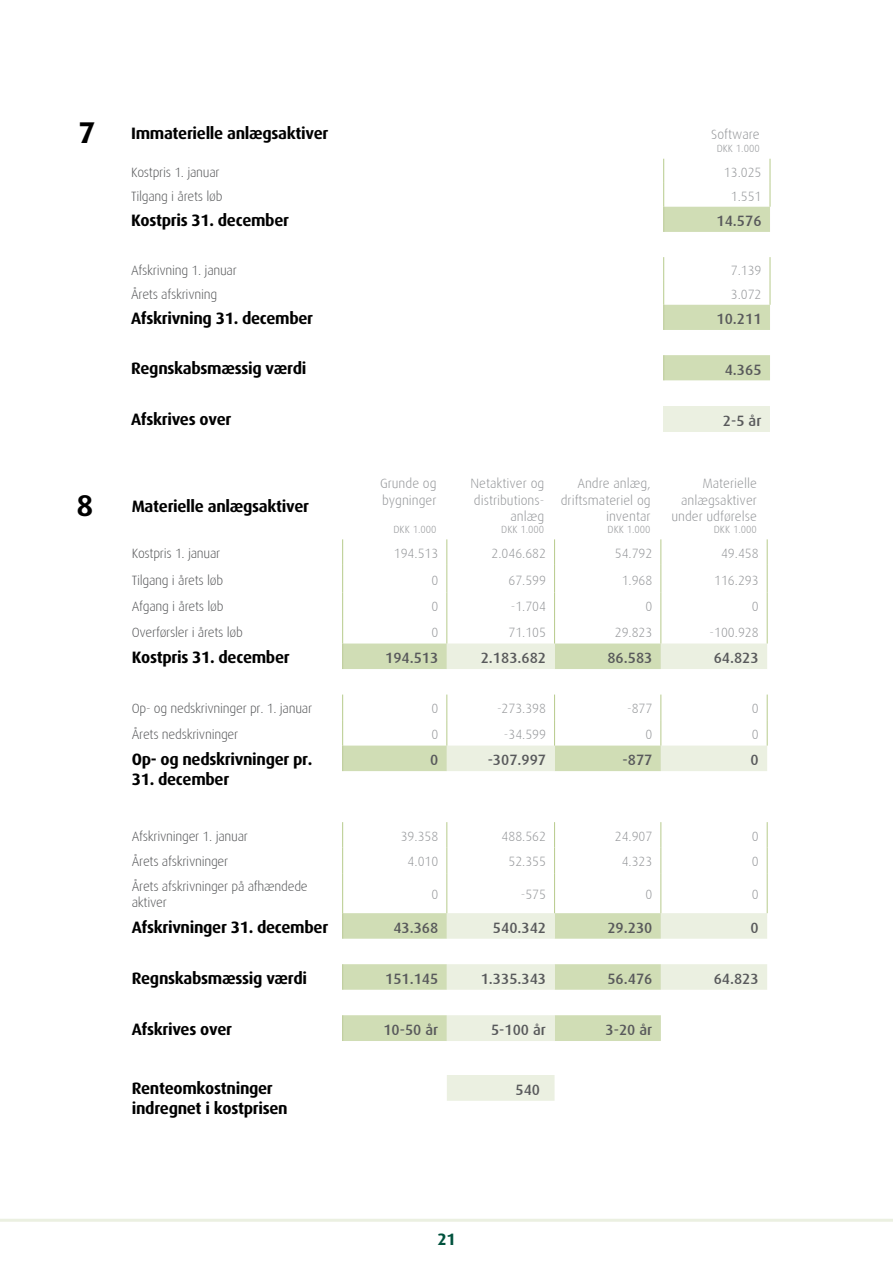
<style>
.page{position:relative;width:893px;height:1263px;background:#fff}
.page>*{position:absolute;margin:0;border:0;box-sizing:border-box;transform-origin:0 0}
.t1{font:700 30px "Dax";color:#000}
.t2{font:700 16.5px/19.8px "Dax";letter-spacing:-.02em;color:#000}
.t3{font:700 16.5px "Dax";color:#00523d}
.t4{font:500 15px "Dax";color:#58595b}
.t5{font:300 13.5px/16.2px "Dax";color:#939598;text-align:right}
.t6{font:300 13.5px/16.2px "Dax";letter-spacing:-.02em;color:#58595b}
.t7{font:300 10.5px "Dax";color:#939598}
.s1{font-size:30px}
</style>
<div class="page">
<svg style="left:343px;top:643px;width:104px;height:398px"></svg>
<svg style="left:447px;top:643px;width:320px;height:458px"></svg>
<svg style="left:446px;top:539px;width:1px;height:104px"></svg>
<svg style="left:554px;top:539px;width:1px;height:104px"></svg>
<svg style="left:660px;top:539px;width:1px;height:104px"></svg>
<svg style="left:446px;top:694px;width:1px;height:51px"></svg>
<svg style="left:554px;top:694px;width:1px;height:51px"></svg>
<svg style="left:660px;top:694px;width:1px;height:51px"></svg>
<svg style="left:446px;top:822px;width:1px;height:51px"></svg>
<svg style="left:554px;top:822px;width:1px;height:51px"></svg>
<svg style="left:660px;top:822px;width:1px;height:51px"></svg>
<hr style="left:446px;top:873px;width:1px;height:40px;background:#b7cb8c">
<hr style="left:554px;top:873px;width:1px;height:40px;background:#b7cb8c">
<hr style="left:660px;top:873px;width:1px;height:40px;background:#b7cb8c">
<svg style="left:767px;top:539px;width:1px;height:104px"></svg>
<svg style="left:767px;top:694px;width:1px;height:51px"></svg>
<svg style="left:342px;top:822px;width:1px;height:51px"></svg>
<svg style="left:767px;top:822px;width:1px;height:51px"></svg>
<hr style="left:342px;top:873px;width:1px;height:40px;background:#b7cb8c">
<hr style="left:767px;top:873px;width:1px;height:40px;background:#b7cb8c">
<svg style="left:342px;top:1015px;width:1px;height:26px"></svg>
<svg style="left:342px;top:539px;width:1px;height:130px"></svg>
<svg style="left:342px;top:694px;width:1px;height:77px"></svg>
<svg style="left:342px;top:913px;width:1px;height:26px"></svg>
<svg style="left:342px;top:964px;width:1px;height:26px"></svg>
<div style="left:664px;top:406px;width:106px;height:25px;background:#ebf0e1"></div>
<svg style="left:663px;top:159px;width:108px;height:221px"></svg>
<hr style="left:0;top:1219px;width:893px;height:3px;background:#ebf0e1">
<p class="t2" style="left:79px;top:124px;width:251px"><span class="s1">7</span> Immaterielle anlægsaktiver</p>
<p class="t5" style="left:711px;top:126px;width:50px">Software</p>
<p class="t7" style="left:717px;top:142px;width:45px">DKK 1.000</p>
<p class="t6" style="left:131px;top:164px;width:90px">Kostpris 1. januar</p>
<p class="t5" style="left:724px;top:164px;width:39px">13.025</p>
<p class="t6" style="left:131px;top:188px;width:93px">Tilgang i årets løb</p>
<p class="t5" style="left:731px;top:188px;width:32px">1.551</p>
<p class="t2" style="left:131px;top:210px;width:159px">Kostpris 31. december</p>
<p class="t4" style="left:717px;top:213px;width:46px">14.576</p>
<p class="t6" style="left:131px;top:262px;width:107px">Afskrivning 1. januar</p>
<p class="t5" style="left:731px;top:262px;width:32px">7.139</p>
<p class="t6" style="left:131px;top:286px;width:88px">Årets afskrivning</p>
<p class="t5" style="left:731px;top:286px;width:32px">3.072</p>
<p class="t2" style="left:131px;top:308px;width:184px">Afskrivning 31. december</p>
<p class="t4" style="left:717px;top:311px;width:46px">10.211</p>
<p class="t2" style="left:131px;top:359px;width:177px">Regnskabsmæssig værdi</p>
<p class="t4" style="left:725px;top:361px;width:38px">4.365</p>
<p class="t2" style="left:131px;top:410px;width:102px">Afskrives over</p>
<p class="t4" style="left:723px;top:412px;width:40px">2-5 år</p>
<h1 class="t1" style="left:76px;top:488px;width:18px">8</h1>
<p class="t2" style="left:132px;top:496px;width:179px">Materielle anlægsaktiver</p>
<p class="t5" style="left:380px;top:476px;width:58px;text-align:left">Grunde og bygninger</p>
<p class="t7" style="left:393px;top:524px;width:45px">DKK 1.000</p>
<p class="t5" style="left:471px;top:476px;width:75px">Netaktiver og distributions&shy;anlæg</p>
<p class="t7" style="left:501px;top:524px;width:45px">DKK 1.000</p>
<p class="t5" style="left:561px;top:476px;width:91px">Andre anlæg, driftsmateriel og inventar</p>
<p class="t7" style="left:607px;top:524px;width:45px">DKK 1.000</p>
<p class="t5" style="left:671px;top:476px;width:87px">Materielle anlægsaktiver under udførelse</p>
<p class="t7" style="left:714px;top:524px;width:45px">DKK 1.000</p>
<p class="t6" style="left:132px;top:545px;width:90px">Kostpris 1. januar</p>
<p class="t5" style="left:394px;top:545px;width:46px">194.513</p>
<p class="t5" style="left:492px;top:545px;width:56px">2.046.682</p>
<p class="t5" style="left:615px;top:545px;width:39px">54.792</p>
<p class="t5" style="left:721px;top:545px;width:39px">49.458</p>
<p class="t6" style="left:132px;top:572px;width:93px">Tilgang i årets løb</p>
<p class="t5" style="left:431px;top:572px;width:8px">0</p>
<p class="t5" style="left:508px;top:572px;width:39px">67.599</p>
<p class="t5" style="left:622px;top:572px;width:32px">1.968</p>
<p class="t5" style="left:714px;top:572px;width:46px">116.293</p>
<p class="t6" style="left:132px;top:598px;width:93px">Afgang i årets løb</p>
<p class="t5" style="left:431px;top:598px;width:8px">0</p>
<p class="t5" style="left:511px;top:598px;width:37px">-1.704</p>
<p class="t5" style="left:645px;top:598px;width:8px">0</p>
<p class="t5" style="left:752px;top:598px;width:8px">0</p>
<p class="t6" style="left:132px;top:624px;width:113px">Overførsler i årets løb</p>
<p class="t5" style="left:431px;top:624px;width:8px">0</p>
<p class="t5" style="left:508px;top:624px;width:39px">71.105</p>
<p class="t5" style="left:615px;top:624px;width:39px">29.823</p>
<p class="t5" style="left:710px;top:624px;width:51px">-100.928</p>
<p class="t2" style="left:132px;top:647px;width:159px">Kostpris 31. december</p>
<p class="t4" style="left:385px;top:650px;width:55px">194.513</p>
<p class="t4" style="left:481px;top:650px;width:67px">2.183.682</p>
<p class="t4" style="left:607px;top:650px;width:46px">86.583</p>
<p class="t4" style="left:714px;top:650px;width:46px">64.823</p>
<p class="t6" style="left:132px;top:701px;width:182px">Op- og nedskrivninger pr. 1. januar</p>
<p class="t5" style="left:431px;top:701px;width:8px">0</p>
<p class="t5" style="left:497px;top:701px;width:51px">-273.398</p>
<p class="t5" style="left:627px;top:701px;width:27px">-877</p>
<p class="t5" style="left:752px;top:701px;width:8px">0</p>
<p class="t6" style="left:132px;top:726px;width:108px">Årets nedskrivninger</p>
<p class="t5" style="left:431px;top:726px;width:8px">0</p>
<p class="t5" style="left:504px;top:726px;width:44px">-34.599</p>
<p class="t5" style="left:645px;top:726px;width:8px">0</p>
<p class="t5" style="left:752px;top:726px;width:8px">0</p>
<p class="t2" style="left:132px;top:749px;width:182px">Op- og nedskrivninger pr.</p>
<p class="t2" style="left:132px;top:769px;width:99px">31. december</p>
<p class="t4" style="left:430px;top:752px;width:10px">0</p>
<p class="t4" style="left:488px;top:752px;width:60px">-307.997</p>
<p class="t4" style="left:623px;top:752px;width:31px">-877</p>
<p class="t4" style="left:750px;top:752px;width:10px">0</p>
<p class="t6" style="left:132px;top:828px;width:118px">Afskrivninger 1. januar</p>
<p class="t5" style="left:401px;top:828px;width:39px">39.358</p>
<p class="t5" style="left:502px;top:828px;width:46px">488.562</p>
<p class="t5" style="left:615px;top:828px;width:39px">24.907</p>
<p class="t5" style="left:752px;top:828px;width:8px">0</p>
<p class="t6" style="left:132px;top:854px;width:98px">Årets afskrivninger</p>
<p class="t5" style="left:408px;top:854px;width:32px">4.010</p>
<p class="t5" style="left:508px;top:854px;width:39px">52.355</p>
<p class="t5" style="left:622px;top:854px;width:32px">4.323</p>
<p class="t5" style="left:752px;top:854px;width:8px">0</p>
<p class="t6" style="left:132px;top:878px;width:177px">Årets afskrivninger på afhændede aktiver</p>
<p class="t5" style="left:431px;top:886px;width:8px">0</p>
<p class="t5" style="left:521px;top:886px;width:27px">-575</p>
<p class="t5" style="left:645px;top:886px;width:8px">0</p>
<p class="t5" style="left:752px;top:886px;width:8px">0</p>
<p class="t2" style="left:132px;top:917px;width:198px">Afskrivninger 31. december</p>
<p class="t4" style="left:393px;top:919px;width:46px">43.368</p>
<p class="t4" style="left:493px;top:919px;width:55px">540.342</p>
<p class="t4" style="left:607px;top:919px;width:46px">29.230</p>
<p class="t4" style="left:750px;top:919px;width:10px">0</p>
<p class="t2" style="left:132px;top:968px;width:177px">Regnskabsmæssig værdi</p>
<p class="t4" style="left:385px;top:970px;width:55px">151.145</p>
<p class="t4" style="left:481px;top:970px;width:67px">1.335.343</p>
<p class="t4" style="left:607px;top:970px;width:46px">56.476</p>
<p class="t4" style="left:714px;top:970px;width:46px">64.823</p>
<p class="t2" style="left:132px;top:1019px;width:102px">Afskrives over</p>
<p class="t4" style="left:383px;top:1021px;width:56px">10-50 år</p>
<p class="t4" style="left:491px;top:1021px;width:56px">5-100 år</p>
<p class="t4" style="left:606px;top:1021px;width:48px">3-20 år</p>
<p class="t2" style="left:132px;top:1079px;width:157px">Renteomkostninger indregnet i kostprisen</p>
<p class="t4" style="left:515px;top:1081px;width:26px">540</p>
<p class="t3" style="left:437px;top:1230px;width:20px">21</p>
</div>
